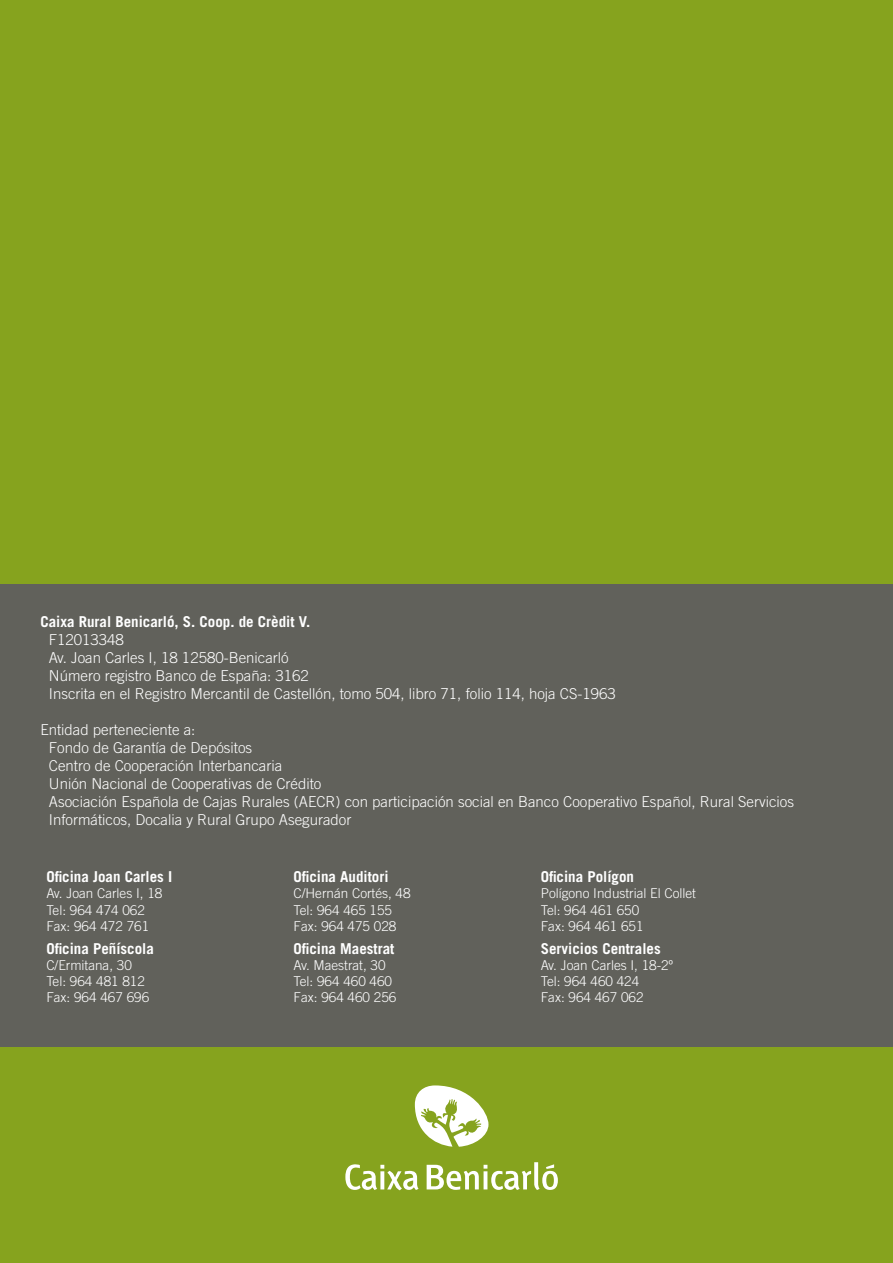
<style>
.page{position:relative;width:893px;height:1263px;background:#86a31e}
.page>*{position:absolute;margin:0;border:0;box-sizing:border-box;transform-origin:0 0}
.t1{font:300 15px/18px "Trade Gothic LT";color:#fff}
.t2{font:700 15px "Trade Gothic LT";color:#fff}
.t3{font:300 13.5px/16.2px "Trade Gothic LT";color:#fff}
</style>
<div class="page">
<div style="left:0;top:584px;width:893px;height:462px;background:#61615b"></div>
<svg style="left:345px;top:1164px;width:73px;height:26px"></svg>
<svg style="left:427px;top:1162px;width:131px;height:28px"></svg>
<svg style="left:415px;top:1085px;width:73px;height:62px"></svg>
<p class="t2" style="left:40px;top:613px;width:271px">Caixa Rural Benicarló, S. Coop. de Crèdit V.</p>
<p class="t1" style="left:49px;top:631px;width:568px">F12013348<br>Av. Joan Carles I, 18 12580-Benicarló<br>Número registro Banco de España: 3162<br>Inscrita en el Registro Mercantil de Castellón, tomo 504, libro 71, folio 114, hoja CS-1963</p>
<p class="t1" style="left:49px;top:721px;width:747px;text-indent:-9px">Entidad perteneciente a:<br>Fondo de Garantía de Depósitos<br>Centro de Cooperación Interbancaria<br>Unión Nacional de Cooperativas de Crédito<br>Asociación Española de Cajas Rurales (AECR) con participación social en Banco Cooperativo Español, Rural Servicios Informáticos, Docalia y Rural Grupo Asegurador</p>
<p class="t2" style="left:46px;top:868px;width:127px">Oficina Joan Carles I</p>
<p class="t3" style="left:46px;top:885px;width:118px">Av. Joan Carles I, 18<br>Tel: 964 474 062<br>Fax: 964 472 761</p>
<p class="t2" style="left:46px;top:939px;width:109px">Oficina Peñíscola</p>
<p class="t3" style="left:46px;top:957px;width:104px">C/Ermitana, 30<br>Tel: 964 481 812<br>Fax: 964 467 696</p>
<p class="t2" style="left:294px;top:868px;width:97px">Oficina Auditori</p>
<p class="t3" style="left:294px;top:885px;width:119px">C/Hernán Cortés, 48<br>Tel: 964 465 155<br>Fax: 964 475 028</p>
<p class="t2" style="left:294px;top:939px;width:102px">Oficina Maestrat</p>
<p class="t3" style="left:294px;top:957px;width:104px">Av. Maestrat, 30<br>Tel: 964 460 460<br>Fax: 964 460 256</p>
<p class="t2" style="left:541px;top:868px;width:95px">Oficina Polígon</p>
<p class="t3" style="left:541px;top:885px;width:157px">Polígono Industrial El Collet<br>Tel: 964 461 650<br>Fax: 964 461 651</p>
<p class="t2" style="left:541px;top:939px;width:121px">Servicios Centrales</p>
<p class="t3" style="left:541px;top:957px;width:134px">Av. Joan Carles I, 18-2º<br>Tel: 964 460 424<br>Fax: 964 467 062</p>
</div>
